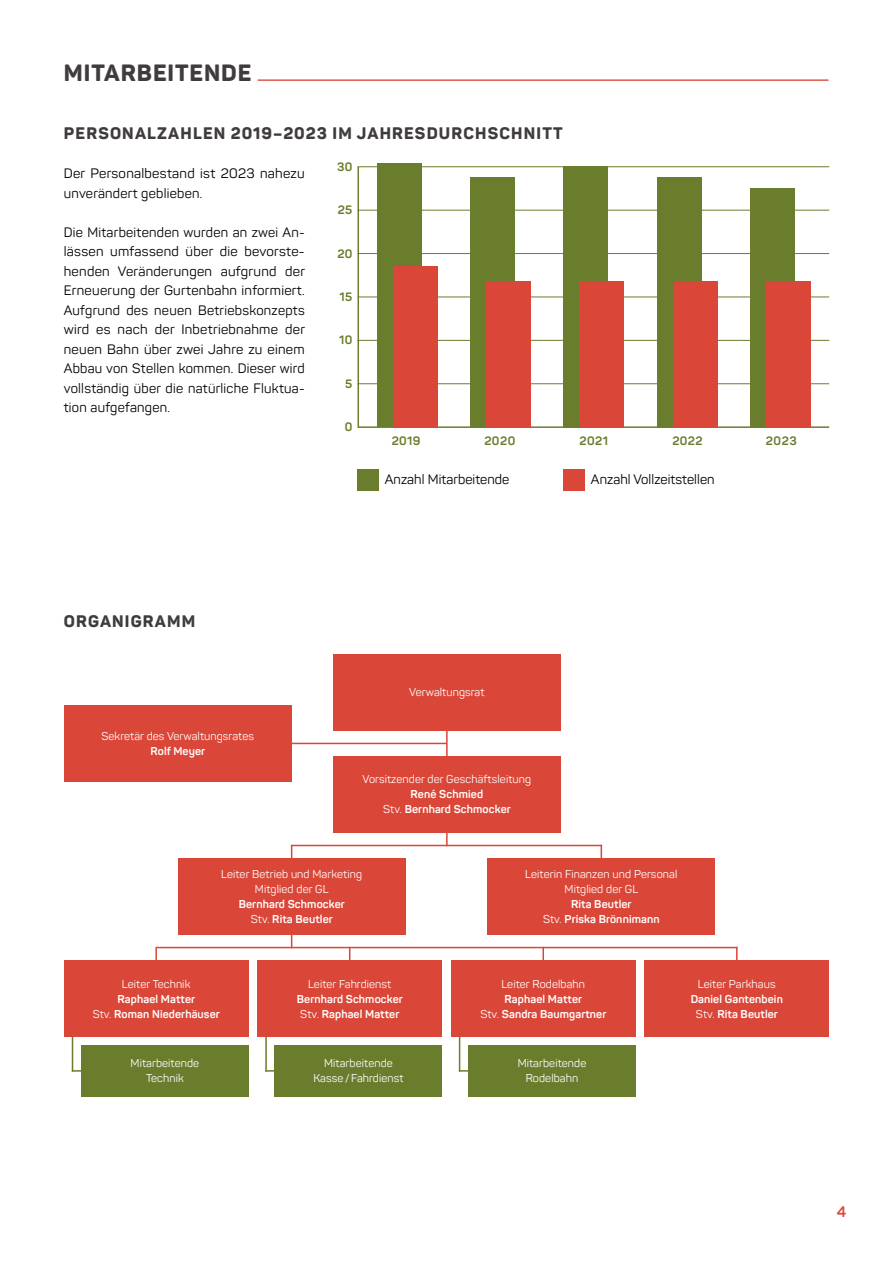
<style>
.page{position:relative;width:893px;height:1263px;background:#fff}
.page>*{position:absolute;margin:0;border:0;box-sizing:border-box;transform-origin:0 0}
.Titel{font:800 23.25px "Panton";letter-spacing:.04em;color:#403c3e}
.Untertitel{font:800 16.5px "Panton";letter-spacing:.07em;color:#403c3e}
.t1{font:700 15px "Panton";color:#da4637}
.Lauftext{font:13.5px/19.5px "Panton";letter-spacing:.02em;color:#000}
.Lauftext_auf_rot_ohne_Absatzlinie{font:700 12px "Panton";letter-spacing:.035em;color:#697d2d}
.Lauftext-2{font:11.25px "Panton";letter-spacing:.01em;color:#fff}
.Lauftext-3{font:700 11.25px "Panton";letter-spacing:.01em;color:#fff}
.s1{font-weight:400}
</style>
<div class="page">
<div style="left:357px;top:469px;width:22px;height:21px;background:#697d2d"></div>
<svg style="left:357px;top:165px;width:473px;height:263px"></svg>
<div style="left:64px;top:960px;width:185px;height:77px;background:#da4637"></div>
<div style="left:81px;top:1045px;width:168px;height:51px;background:#697d2d"></div>
<div style="left:333px;top:756px;width:228px;height:77px;background:#da4637"></div>
<div style="left:487px;top:858px;width:228px;height:77px;background:#da4637"></div>
<div style="left:333px;top:654px;width:228px;height:77px;background:#da4637"></div>
<div style="left:64px;top:705px;width:228px;height:77px;background:#da4637"></div>
<div style="left:178px;top:858px;width:228px;height:77px;background:#da4637"></div>
<div style="left:257px;top:960px;width:185px;height:77px;background:#da4637"></div>
<div style="left:275px;top:1045px;width:167px;height:51px;background:#697d2d"></div>
<div style="left:451px;top:960px;width:185px;height:77px;background:#da4637"></div>
<div style="left:468px;top:1045px;width:168px;height:51px;background:#697d2d"></div>
<div style="left:644px;top:960px;width:185px;height:77px;background:#da4637"></div>
<hr style="left:446px;top:731px;width:2px;height:25px;background:#da4637">
<svg style="left:446px;top:833px;width:2px;height:12px"></svg>
<svg style="left:291px;top:935px;width:1px;height:12px"></svg>
<svg style="left:291px;top:845px;width:1px;height:13px"></svg>
<svg style="left:349px;top:948px;width:1px;height:12px"></svg>
<svg style="left:155px;top:947px;width:2px;height:13px"></svg>
<svg style="left:601px;top:846px;width:1px;height:12px"></svg>
<svg style="left:542px;top:948px;width:2px;height:12px"></svg>
<svg style="left:736px;top:948px;width:2px;height:12px"></svg>
<hr style="left:292px;top:743px;width:154px;height:1px;background:#da4637">
<hr style="left:292px;top:845px;width:310px;height:1px;background:#da4637">
<hr style="left:156px;top:947px;width:582px;height:1px;background:#da4637">
<hr style="left:459px;top:1037px;width:1px;height:35px;background:#697d2d">
<svg style="left:459px;top:1070px;width:9px;height:2px"></svg>
<hr style="left:265px;top:1037px;width:2px;height:35px;background:#697d2d">
<svg style="left:265px;top:1070px;width:10px;height:2px"></svg>
<hr style="left:72px;top:1037px;width:1px;height:35px;background:#697d2d">
<svg style="left:72px;top:1070px;width:9px;height:2px"></svg>
<div style="left:377px;top:164px;width:44px;height:263px;background:#697d2d"></div>
<div style="left:470px;top:177px;width:45px;height:251px;background:#697d2d"></div>
<div style="left:657px;top:177px;width:44px;height:251px;background:#697d2d"></div>
<div style="left:564px;top:167px;width:44px;height:261px;background:#697d2d"></div>
<div style="left:750px;top:188px;width:44px;height:240px;background:#697d2d"></div>
<div style="left:393px;top:266px;width:44px;height:162px;background:#da4637"></div>
<div style="left:580px;top:281px;width:44px;height:147px;background:#da4637"></div>
<div style="left:486px;top:281px;width:44px;height:147px;background:#da4637"></div>
<div style="left:673px;top:281px;width:44px;height:147px;background:#da4637"></div>
<div style="left:766px;top:281px;width:44px;height:147px;background:#da4637"></div>
<div style="left:564px;top:469px;width:21px;height:21px;background:#da4637"></div>
<hr style="left:258px;top:79px;width:570px;height:2px;background:#da4637">
<p class="Titel" style="left:64px;top:58px;width:189px">MITARBEITENDE</p>
<p class="Untertitel" style="left:64px;top:123px;width:500px">PERSONALZAHLEN 2019–2023 IM JAHRESDURCHSCHNITT</p>
<p class="Lauftext" style="left:64px;top:164px;width:242px">Der Personalbestand ist 2023 nahezu unverändert geblieben.</p>
<p class="Lauftext" style="left:64px;top:222px;width:243px;text-align:justify">Die Mitarbeitenden wurden an zwei An&shy;lässen umfassend über die bevorste&shy;henden Veränderungen aufgrund der Erneuerung der Gurtenbahn informiert.<br>Aufgrund des neuen Betriebskonzepts wird es nach der Inbetriebnahme der neuen Bahn über zwei Jahre zu einem Abbau von Stellen kommen. Dieser wird vollständig über die natürliche Fluktua&shy;tion aufgefangen.</p>
<p class="Lauftext_auf_rot_ohne_Absatzlinie" style="left:337px;top:159px;width:17px">30</p>
<p class="Lauftext_auf_rot_ohne_Absatzlinie" style="left:338px;top:202px;width:16px">25</p>
<p class="Lauftext_auf_rot_ohne_Absatzlinie" style="left:337px;top:246px;width:16px">20</p>
<p class="Lauftext_auf_rot_ohne_Absatzlinie" style="left:339px;top:289px;width:14px">15</p>
<p class="Lauftext_auf_rot_ohne_Absatzlinie" style="left:339px;top:333px;width:15px">10</p>
<p class="Lauftext_auf_rot_ohne_Absatzlinie" style="left:345px;top:376px;width:9px">5</p>
<p class="Lauftext_auf_rot_ohne_Absatzlinie" style="left:345px;top:419px;width:9px">0</p>
<p class="Lauftext_auf_rot_ohne_Absatzlinie" style="left:392px;top:434px;width:30px">2019</p>
<p class="Lauftext_auf_rot_ohne_Absatzlinie" style="left:484px;top:434px;width:33px">2020</p>
<p class="Lauftext_auf_rot_ohne_Absatzlinie" style="left:579px;top:434px;width:30px">2021</p>
<p class="Lauftext_auf_rot_ohne_Absatzlinie" style="left:672px;top:434px;width:32px">2022</p>
<p class="Lauftext_auf_rot_ohne_Absatzlinie" style="left:766px;top:434px;width:33px">2023</p>
<p class="Lauftext" style="left:385px;top:470px;width:126px">Anzahl Mitarbeitende</p>
<p class="Lauftext" style="left:591px;top:470px;width:125px">Anzahl Vollzeitstellen</p>
<p class="Untertitel" style="left:64px;top:610px;width:133px">ORGANIGRAMM</p>
<p class="Lauftext-2" style="left:101px;top:729px;width:154px">Sekretär des Verwaltungsrates</p>
<p class="Lauftext-3" style="left:150px;top:744px;width:56px">Rolf Meyer</p>
<p class="Lauftext-2" style="left:409px;top:685px;width:77px">Verwaltungsrat</p>
<p class="Lauftext-2" style="left:363px;top:773px;width:170px">Vorsitzender der Geschäftsleitung</p>
<p class="Lauftext-3" style="left:411px;top:787px;width:74px">René Schmied</p>
<p class="Lauftext-3" style="left:383px;top:802px;width:129px"><span class="s1">Stv.</span> Bernhard Schmocker</p>
<p class="Lauftext-2" style="left:221px;top:867px;width:142px">Leiter Betrieb und Marketing</p>
<p class="Lauftext-2" style="left:255px;top:882px;width:75px">Mitglied der GL</p>
<p class="Lauftext-3" style="left:239px;top:897px;width:108px">Bernhard Schmocker</p>
<p class="Lauftext-3" style="left:251px;top:912px;width:83px"><span class="s1">Stv.</span> Rita Beutler</p>
<p class="Lauftext-2" style="left:122px;top:977px;width:70px">Leiter Technik</p>
<p class="Lauftext-3" style="left:117px;top:991px;width:79px">Raphael Matter</p>
<p class="Lauftext-3" style="left:93px;top:1006px;width:129px"><span class="s1">Stv.</span> Roman Niederhäuser</p>
<p class="Lauftext-2" style="left:131px;top:1056px;width:70px">Mitarbeitende</p>
<p class="Lauftext-2" style="left:146px;top:1071px;width:39px">Technik</p>
<p class="Lauftext-2" style="left:308px;top:977px;width:85px">Leiter Fahrdienst</p>
<p class="Lauftext-3" style="left:297px;top:991px;width:108px">Bernhard Schmocker</p>
<p class="Lauftext-3" style="left:300px;top:1006px;width:101px"><span class="s1">Stv.</span> Raphael Matter</p>
<p class="Lauftext-2" style="left:324px;top:1056px;width:70px">Mitarbeitende</p>
<p class="Lauftext-2" style="left:313px;top:1071px;width:92px">Kasse / Fahrdienst</p>
<p class="Lauftext-2" style="left:525px;top:867px;width:153px">Leiterin Finanzen und Personal</p>
<p class="Lauftext-2" style="left:565px;top:882px;width:75px">Mitglied der GL</p>
<p class="Lauftext-3" style="left:571px;top:897px;width:62px">Rita Beutler</p>
<p class="Lauftext-3" style="left:543px;top:912px;width:118px"><span class="s1">Stv.</span> Priska Brönnimann</p>
<p class="Lauftext-2" style="left:501px;top:977px;width:85px">Leiter Rodelbahn</p>
<p class="Lauftext-3" style="left:505px;top:991px;width:79px">Raphael Matter</p>
<p class="Lauftext-3" style="left:480px;top:1006px;width:128px"><span class="s1">Stv.</span> Sandra Baumgartner</p>
<p class="Lauftext-2" style="left:518px;top:1056px;width:70px">Mitarbeitende</p>
<p class="Lauftext-2" style="left:526px;top:1071px;width:54px">Rodelbahn</p>
<p class="Lauftext-2" style="left:698px;top:977px;width:79px">Leiter Parkhaus</p>
<p class="Lauftext-3" style="left:691px;top:991px;width:94px">Daniel Gantenbein</p>
<p class="Lauftext-3" style="left:696px;top:1006px;width:83px"><span class="s1">Stv.</span> Rita Beutler</p>
<p class="t1" style="left:837px;top:1202px;width:11px">4</p>
</div>
